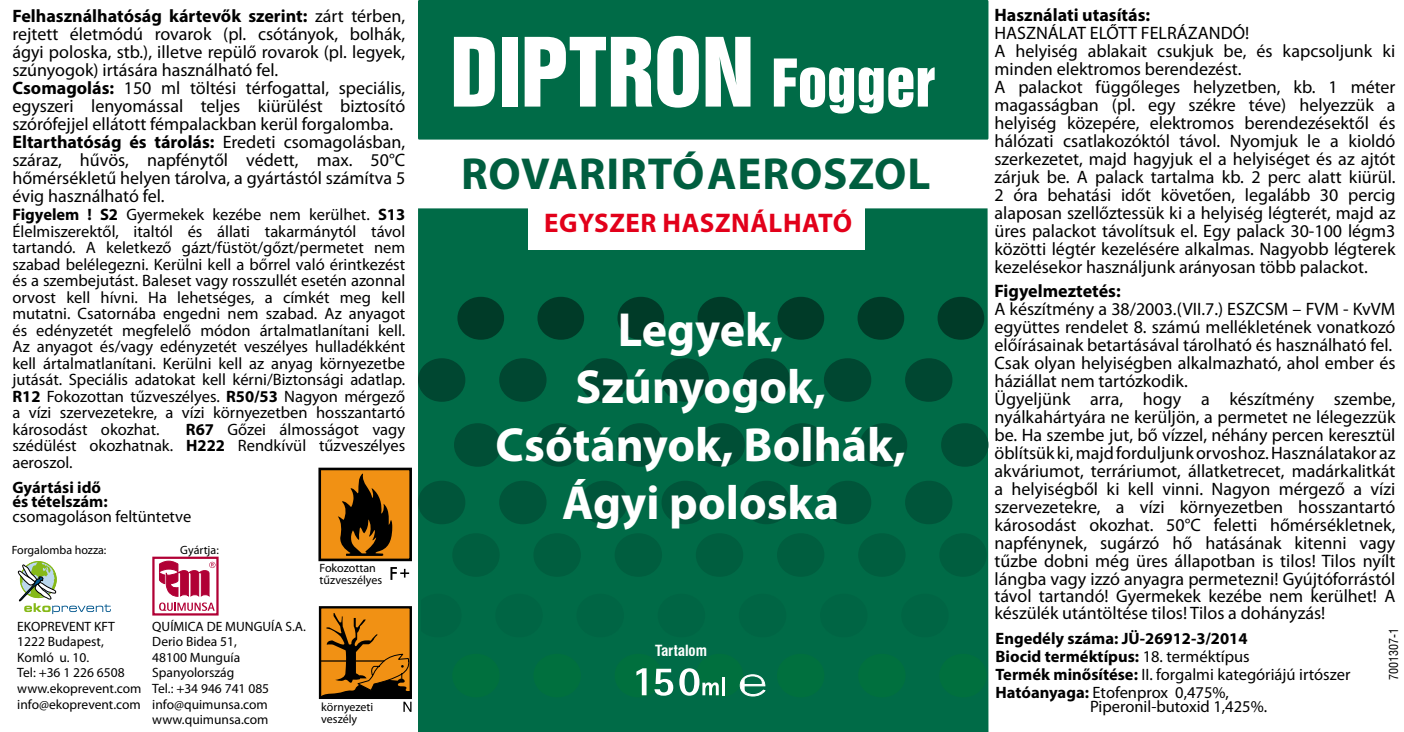
<style>
.page{position:relative;width:1404px;height:732px;background:#fff}
.page>*{position:absolute;margin:0;border:0;box-sizing:border-box;transform-origin:0 0}
.t1{font:87px "Swiss 921 BT Regular A";letter-spacing:-.005em;color:#fff}
.t2{font:700 48px/57.6px "Myriad Pro";color:#fff;text-align:center}
.t3{font:700 45px "Myriad Pro";letter-spacing:.02em;color:#005e3f}
.t4{font:700 27px "Myriad Pro";letter-spacing:.02em;color:#e2001a}
.t5{font:18px/18px "Myriad Pro";color:#000}
.t6{font:700 18px "Myriad Pro";color:#000}
.t7{font:16.5px/16.5px "Myriad Pro";color:#000;text-align:justify}
.t8{font:700 16.5px/18px "Myriad Pro";color:#000}
.t9{font:700 condensed 15px "Swiss 721 BT";color:#fff}
.t10{font:13.5px/15.6px "Myriad Pro";color:#000}
.t11{font:12px/12px "Myriad Pro";color:#000}
.t12{font:condensed 12px "Swiss 721 BT";color:#000}
.s1{font-weight:700}
.s2{font-size:60px}
.s3{font-weight:400}
</style>
<div class="page">
<div style="left:152px;top:556px;width:66px;height:59px;background:#fff;border:2px solid #b10035"></div>
<svg style="left:159px;top:560px;width:56px;height:50px"></svg>
<svg style="left:390px;top:567px;width:19px;height:12px"></svg>
<div style="left:319px;top:468px;width:92px;height:92px;background:#f19114"></div>
<div style="left:318px;top:467px;width:94px;height:94px;border:3px solid #000"></div>
<svg style="left:338px;top:473px;width:54px;height:82px"></svg>
<div style="left:320px;top:607px;width:91px;height:90px;background:#f19114"></div>
<div style="left:319px;top:606px;width:93px;height:92px;border:2px solid #000"></div>
<svg style="left:320px;top:613px;width:91px;height:98px"></svg>
<div style="left:418px;top:208px;width:570px;height:523px;background:#006b47"></div>
<div style="left:418px;top:0;width:570px;height:139px;background:#006b47"></div>
<svg style="left:452px;top:533px;width:47px;height:43px;background:#006040"></svg>
<svg style="left:533px;top:533px;width:47px;height:43px;background:#006040"></svg>
<svg style="left:614px;top:533px;width:48px;height:43px;background:#006040"></svg>
<svg style="left:695px;top:533px;width:48px;height:43px;background:#006040"></svg>
<svg style="left:777px;top:533px;width:47px;height:43px;background:#006040"></svg>
<svg style="left:858px;top:533px;width:47px;height:43px;background:#006040"></svg>
<svg style="left:939px;top:533px;width:47px;height:43px;background:#006040"></svg>
<svg style="left:457px;top:297px;width:47px;height:42px;background:#00442e"></svg>
<svg style="left:537px;top:297px;width:47px;height:42px;background:#00442e"></svg>
<svg style="left:617px;top:297px;width:47px;height:42px;background:#00442e"></svg>
<svg style="left:697px;top:297px;width:47px;height:42px;background:#00442e"></svg>
<svg style="left:777px;top:297px;width:47px;height:42px;background:#00442e"></svg>
<svg style="left:857px;top:297px;width:47px;height:42px;background:#00442e"></svg>
<svg style="left:937px;top:297px;width:47px;height:42px;background:#00442e"></svg>
<svg style="left:418px;top:358px;width:47px;height:43px;background:#004e35"></svg>
<svg style="left:499px;top:358px;width:47px;height:43px;background:#004e35"></svg>
<svg style="left:580px;top:358px;width:47px;height:43px;background:#004e35"></svg>
<svg style="left:661px;top:358px;width:47px;height:43px;background:#004e35"></svg>
<svg style="left:742px;top:358px;width:48px;height:43px;background:#004e35"></svg>
<svg style="left:823px;top:358px;width:48px;height:43px;background:#004e35"></svg>
<svg style="left:905px;top:358px;width:47px;height:43px;background:#004e35"></svg>
<svg style="left:454px;top:423px;width:47px;height:43px;background:#005439"></svg>
<svg style="left:535px;top:423px;width:47px;height:43px;background:#005439"></svg>
<svg style="left:616px;top:423px;width:47px;height:43px;background:#005439"></svg>
<svg style="left:697px;top:423px;width:47px;height:43px;background:#005439"></svg>
<svg style="left:778px;top:423px;width:48px;height:43px;background:#005539"></svg>
<svg style="left:859px;top:423px;width:48px;height:43px;background:#005539"></svg>
<svg style="left:941px;top:423px;width:47px;height:43px;background:#005439"></svg>
<svg style="left:418px;top:480px;width:47px;height:44px;background:#00593c"></svg>
<svg style="left:499px;top:480px;width:47px;height:44px;background:#00593c"></svg>
<svg style="left:580px;top:480px;width:47px;height:44px;background:#00593c"></svg>
<svg style="left:661px;top:480px;width:47px;height:44px;background:#00593c"></svg>
<svg style="left:742px;top:480px;width:48px;height:44px;background:#005a3c"></svg>
<svg style="left:823px;top:480px;width:48px;height:44px;background:#005a3c"></svg>
<svg style="left:905px;top:480px;width:47px;height:44px;background:#00593c"></svg>
<div style="left:421px;top:593px;width:40px;height:44px;background:#006544"></div>
<div style="left:495px;top:593px;width:47px;height:44px;background:#006544"></div>
<div style="left:576px;top:593px;width:48px;height:44px;background:#006544"></div>
<div style="left:657px;top:593px;width:48px;height:44px;background:#006544"></div>
<div style="left:738px;top:593px;width:48px;height:44px;background:#006544"></div>
<div style="left:820px;top:593px;width:47px;height:44px;background:#006544"></div>
<div style="left:901px;top:593px;width:47px;height:44px;background:#006544"></div>
<svg style="left:452px;top:653px;width:47px;height:44px;background:#006e3f"></svg>
<svg style="left:533px;top:653px;width:47px;height:44px;background:#006e3f"></svg>
<svg style="left:777px;top:653px;width:47px;height:44px;background:#006e3f"></svg>
<svg style="left:858px;top:653px;width:47px;height:44px;background:#006e3f"></svg>
<svg style="left:939px;top:653px;width:47px;height:44px;background:#006e3f"></svg>
<svg style="left:18px;top:561px;width:93px;height:53px"></svg>
<div style="left:528px;top:197px;width:337px;height:52px;background:#fff"></div>
<svg style="left:614px;top:653px;width:59px;height:44px;background:#27845e"></svg>
<svg style="left:679px;top:653px;width:86px;height:44px;background:#2e8765"></svg>
<p class="t5" style="left:12px;top:7px;width:394px"><span class="s1">Felhasználhatóság kártevők szerint:</span> zárt térben, rejtett életmódú rovarok (pl. csótányok, bolhák, ágyi poloska, stb.), illetve repülő rovarok (pl. legyek, szúnyogok) irtására használható fel.<br><span class="s1">Csomagolás:</span> 150 ml töltési térfogattal, speciális, egyszeri lenyomással teljes kiürülést biztosító szórófejjel ellátott fémpalackban kerül forgalomba.<br><span class="s1">Eltarthatóság és tárolás:</span> Eredeti csomagolásban, száraz, hűvös, napfénytől védett, max. 50°C hőmérsékletű helyen tárolva, a gyártástól számítva 5 évig használható fel.</p>
<p class="t7" style="left:12px;top:207px;width:394px"><span class="s1">Figyelem ! S2</span> Gyermekek kezébe nem kerülhet. <span class="s1">S13<br></span>Élelmiszerektől, italtól és állati takarmánytól távol tartandó. A keletkező gázt/füstöt/gőzt/permetet nem szabad belélegezni. Kerülni kell a bőrrel való érintkezést és a szembejutást. Baleset vagy rosszullét esetén azonnal orvost kell hívni. Ha lehetséges, a címkét meg kell mutatni. Csatornába engedni nem szabad. Az anyagot és edényzetét megfelelő módon ártalmatlanítani kell.<br>Az anyagot és/vagy edényzetét veszélyes hulladékként kell ártalmatlanítani. Kerülni kell az anyag környezetbe jutását. Speciális adatokat kell kérni/Biztonsági adatlap.<br><span class="s1">R12</span> Fokozottan tűzveszélyes. <span class="s1">R50/53</span> Nagyon mérgező a vízi szervezetekre, a vízi környezetben hosszantartó károsodást okozhat.</p>
<p class="t7" style="left:12px;top:421px;width:394px;text-indent:173px"><span class="s1">R67</span> Gőzei álmosságot vagy szédülést okozhatnak. <span class="s1">H222</span> Rendkívül tűzveszélyes aeroszol.</p>
<p class="t8" style="left:12px;top:479px;width:97px;line-height:14.4px">Gyártási idő és tételszám:</p>
<p class="t7" style="left:12px;top:508px;width:180px">csomagoláson feltüntetve</p>
<p class="t11" style="left:12px;top:543px;width:96px">Forgalomba hozza:</p>
<p class="t11" style="left:180px;top:543px;width:40px">Gyártja:</p>
<p class="t10" style="left:17px;top:618px;width:126px">EKOPREVENT KFT<br>1222 Budapest,<br>Komló u. 10.<br>Tel: +36 1 226 6508 www.ekoprevent.com info@ekoprevent.com</p>
<p class="t10" style="left:152px;top:618px;width:155px">QUÍMICA DE MUNGUÍA S.A.<br>Derio Bidea 51,<br>48100 Munguía<br>Spanyolország<br>Tel.: +34 946 741 085 info@quimunsa.com www.quimunsa.com</p>
<p class="t11" style="left:319px;top:562px;width:64px">Fokozottan tűzveszélyes</p>
<p class="t11" style="left:321px;top:700px;width:54px">környezeti veszély</p>
<h1 class="t1" style="left:450px;top:15px;width:487px">DIPTRON <span class="s2">Fogger</span></h1>
<h3 class="t3" style="left:461px;top:145px;width:471px">rovarirtó aeroszol</h3>
<h3 class="t4" style="left:544px;top:205px;width:309px">egyszer használható</h3>
<h2 class="t2" style="left:495px;top:299px;width:412px">Legyek,<br>Szúnyogok,<br>Csótányok, Bolhák,<br>Ágyi poloska</h2>
<p class="t9" style="left:655px;top:641px;width:53px">Tartalom</p>
<p class="t6" style="left:994px;top:3px;width:157px">Használati utasítás:</p>
<p class="t5" style="left:994px;top:24px;width:402px">HASZNÁLAT ELŐTT FELRÁZANDÓ!<br>A helyiség ablakait csukjuk be, és kapcsoljunk ki minden elektromos berendezést.<br>A palackot függőleges helyzetben, kb. 1 méter magasságban (pl. egy székre téve) helyezzük a helyiség közepére, elektromos berendezésektől és hálózati csatlakozóktól távol. Nyomjuk le a kioldó szerkezetet, majd hagyjuk el a helyiséget és az ajtót zárjuk be. A palack tartalma kb. 2 perc alatt kiürül.<br>2 óra behatási időt követően, legalább 30 percig alaposan szellőztessük ki a helyiség légterét, majd az üres palackot távolítsuk el. Egy palack 30-100 légm3 közötti légtér kezelésére alkalmas. Nagyobb légterek kezelésekor használjunk arányosan több palackot.</p>
<p class="t6" style="left:994px;top:279px;width:128px">Figyelmeztetés:</p>
<p class="t5" style="left:994px;top:300px;width:402px">A készítmény a 38/2003.(VII.7.) ESZCSM – FVM - KvVM együttes rendelet 8. számú mellékletének vonatkozó előírásainak betartásával tárolható és használható fel.<br>Csak olyan helyiségben alkalmazható, ahol ember és háziállat nem tartózkodik.<br>Ügyeljünk arra, hogy a készítmény szembe, nyálkahártyára ne kerüljön, a permetet ne lélegezzük be. Ha szembe jut, bő vízzel, néhány percen keresztül öblítsük ki, majd forduljunk orvoshoz. Használatakor az akváriumot, terráriumot, állatketrecet, madárkalitkát a helyiségből ki kell vinni. Nagyon mérgező a vízi szervezetekre, a vízi környezetben hosszantartó károsodást okozhat. 50°C feletti hőmérsékletnek, napfénynek, sugárzó hő hatásának kitenni vagy tűzbe dobni még üres állapotban is tilos! Tilos nyílt lángba vagy izzó anyagra permetezni! Gyújtóforrástól távol tartandó! Gyermekek kezébe nem kerülhet! A készülék utántöltése tilos! Tilos a dohányzás!</p>
<p class="t12" style="left:1386px;top:680px;width:53px;rotate:-90deg">7001307-1</p>
<p class="t8" style="left:995px;top:628px;width:356px">Engedély száma: JÜ-26912-3/2014<br>Biocid terméktípus: <span class="s3">18. terméktípus<br></span>Termék minősítése: <span class="s3">II. forgalmi kategóriájú irtószer </span>Hatóanyaga: <span class="s3">Etofenprox 0,475%,</span></p>
<p class="t7" style="left:1089px;top:698px;width:179px">Piperonil-butoxid 1,425%.</p>
</div>
